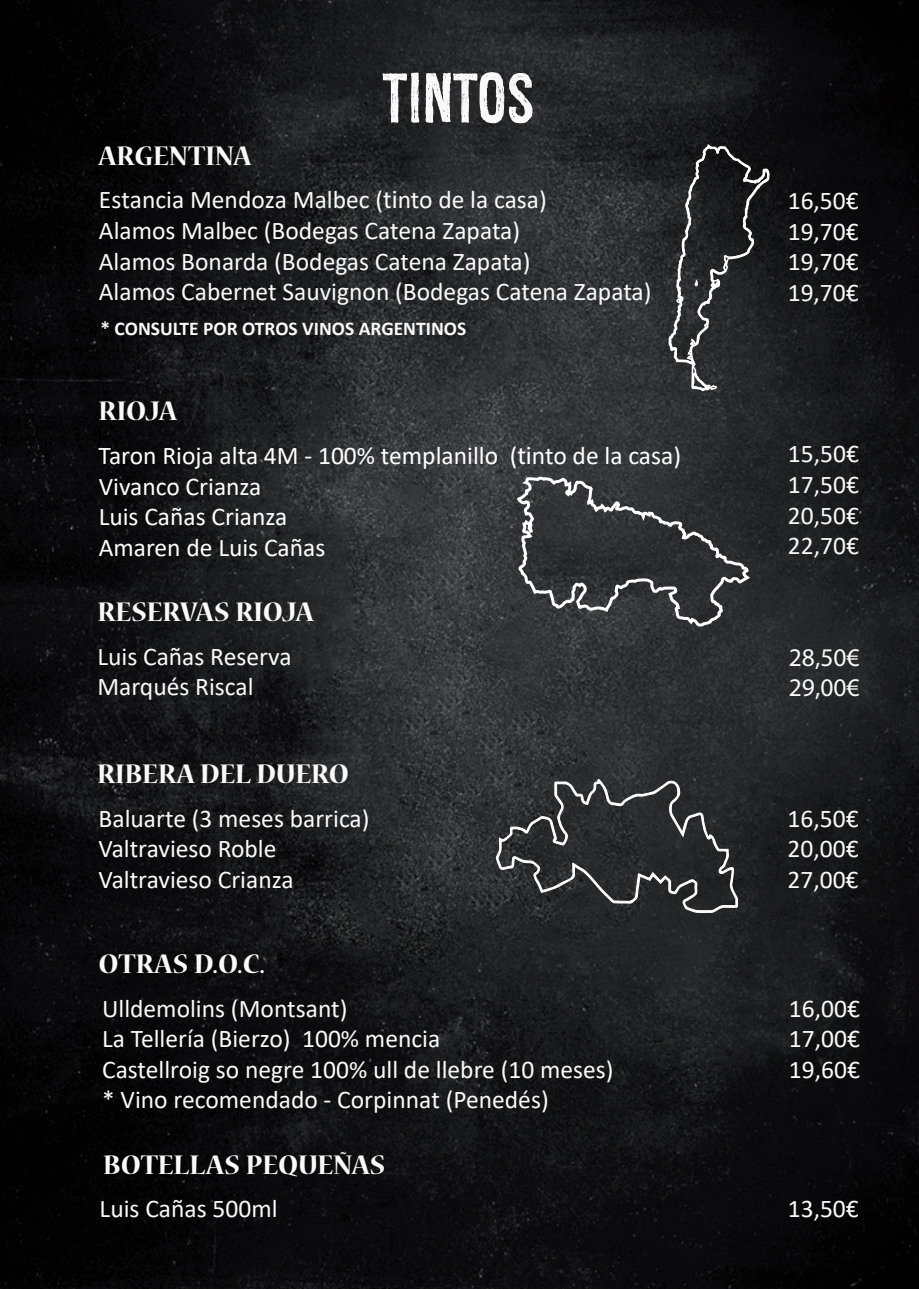
<style>
.page{position:relative;width:919px;height:1289px;background:#fff}
.page>*{position:absolute;margin:0;border:0;box-sizing:border-box;transform-origin:0 0}
.t1{font:67.5px "Redgar";color:#f9f9f9}
.t2{font:700 30px "Nueva Std";color:#f9f9f9}
.t3{font:25.5px/30.6px "Calibri";color:#f9f9f9}
.t4{font:25.5px/30.6px "Calibri";color:#fff}
.t5{font:25.5px/30.6px "Myriad Pro";color:#f9f9f9}
.t6{font:700 19.5px "Calibri";color:#f9f9f9}
.s1{font-family:"Myriad Pro"}
</style>
<div class="page">
<img style="left:0;top:0;width:918px;height:1288px">
<svg style="left:667px;top:109px;width:103px;height:305px;background:#2e2f31"></svg>
<svg style="left:495px;top:732px;width:243px;height:181px;background:#36383a"></svg>
<svg style="left:514px;top:432px;width:238px;height:209px;background:#3a3c3e"></svg>
<p class="t2" style="left:99px;top:142px;width:154px">ARGENTINA</p>
<h1 class="t1" style="left:381px;top:60px;width:154px">TINTOS</h1>
<p class="t3" style="left:99px;top:184px;width:554px">Estancia Mendoza Malbec (<span class="s1">ti</span>nto de la casa)<br>Alamos Malbec (Bodegas Catena Zapata)<br>Alamos Bonarda (Bodegas Catena Zapata)<br>Alamos Cabernet Sauvignon (Bodegas Catena Zapata)</p>
<p class="t3" style="left:787px;top:185px;width:72px;text-align:justify">16,50€ 19,70€ 19,70€ 19,70€</p>
<p class="t6" style="left:100px;top:314px;width:367px">* CONSULTE POR OTROS VINOS ARGENTINOS</p>
<p class="t2" style="left:99px;top:397px;width:80px">RIOJA</p>
<p class="t4" style="left:99px;top:439px;width:584px">Taron Rioja alta 4M - 100% templanillo (<span class="s1">ti</span>nto de la casa)</p>
<p class="t3" style="left:787px;top:438px;width:72px">15,50€</p>
<p class="t4" style="left:99px;top:470px;width:228px">Vivanco Crianza<br>Luis Cañas Crianza<br>Amaren de Luis Cañas</p>
<p class="t3" style="left:787px;top:468px;width:72px;text-align:justify">17,50€ 20,50€ 22,70€</p>
<p class="t2" style="left:97px;top:598px;width:218px">RESERVAS RIOJA</p>
<p class="t3" style="left:97px;top:640px;width:196px">Luis Cañas Reserva<br>Marqués Riscal</p>
<p class="t5" style="left:788px;top:641px;width:72px">28,50€<br>29,00€</p>
<p class="t2" style="left:97px;top:760px;width:253px">RIBERA DEL DUERO</p>
<p class="t3" style="left:99px;top:802px;width:272px">Baluarte (3 meses barrica)</p>
<p class="t3" style="left:99px;top:863px;width:196px">Valtravieso Crianza</p>
<p class="t3" style="left:787px;top:802px;width:72px">16,50€</p>
<p class="t3" style="left:99px;top:832px;width:179px">Valtravieso Roble</p>
<p class="t3" style="left:787px;top:831px;width:73px;line-height:31.5px">20,00€<br>27,00€</p>
<p class="t2" style="left:98px;top:949px;width:168px">OTRAS D.O.C.</p>
<p class="t3" style="left:102px;top:992px;width:513px">Ulldemolins (Montsant)<br>La Tellería (Bierzo) 100% mencia<br>Castellroig so negre 100% ull de llebre (10 meses) * Vino recomendado - Corpinnat (Penedés)</p>
<p class="t2" style="left:103px;top:1150px;width:284px">BOTELLAS PEQUEÑAS</p>
<p class="t3" style="left:788px;top:992px;width:72px;text-align:justify">16,00€ 17,00€ 19,60€</p>
<p class="t3" style="left:100px;top:1192px;width:179px">Luis Cañas 500ml</p>
<p class="t3" style="left:787px;top:1192px;width:72px">13,50€</p>
</div>
